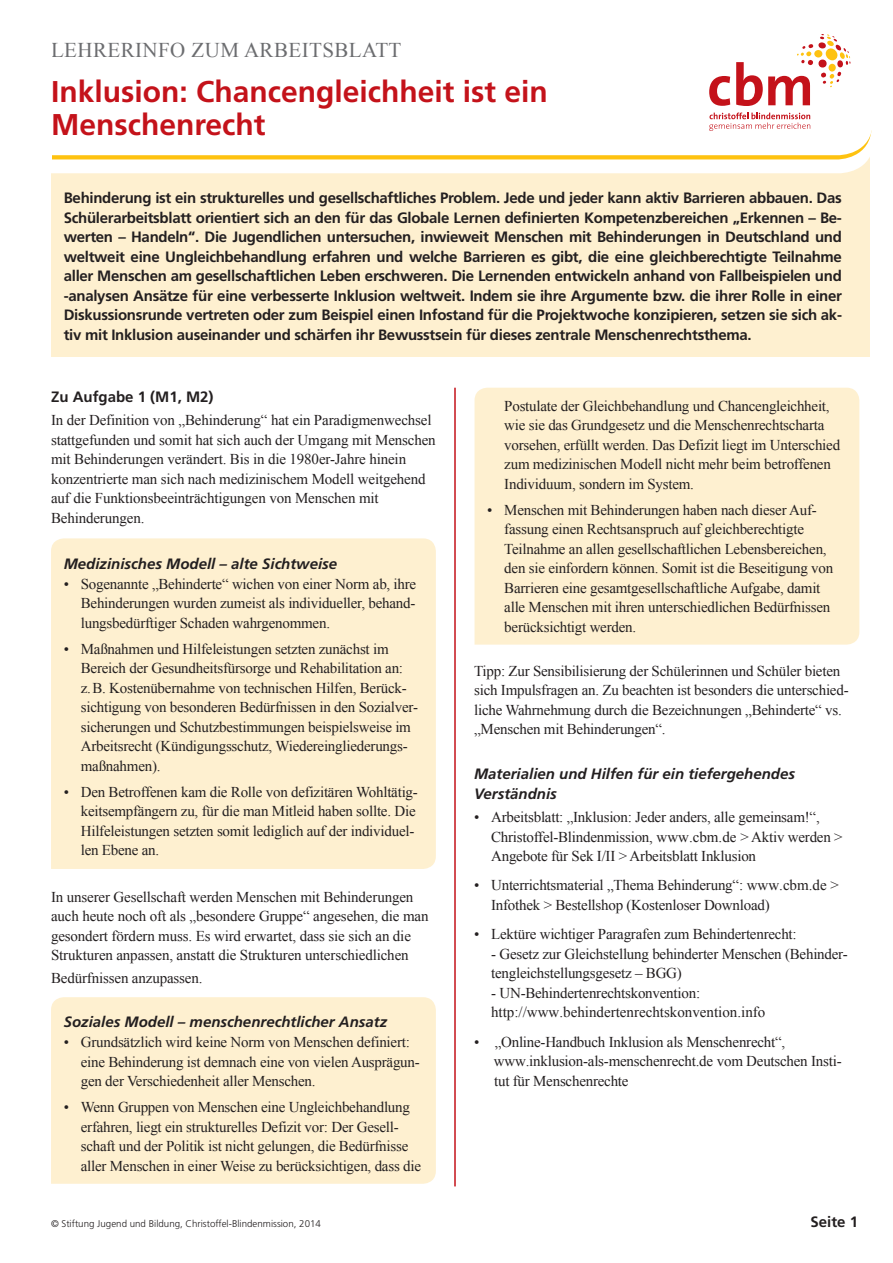
<style>
.page{position:relative;width:893px;height:1263px;background:#fff}
.page>*{position:absolute;margin:0;border:0;box-sizing:border-box;transform-origin:0 0}
.t1{font:700 30px/33px "Frutiger";color:#c4121a}
.t2{font:21px "Times New Roman";letter-spacing:.02em;color:#6c6d70}
.t3{font:15px/19.5px "Times New Roman";letter-spacing:-.015em;color:#231f20}
.t4{font:700 15px/19.5px "Frutiger";letter-spacing:-.02em;color:#231f20;text-align:justify}
.t5{font:italic 700 15px/19.5px "Frutiger";color:#231f20}
.t6{font:700 15px "Frutiger";color:#231f20}
.t7{font:300 9.75px "Frutiger";color:#231f20}
</style>
<div class="page">
<div style="left:51px;top:132px;width:819px;height:225px;background:#fef0d0"></div>
<svg style="left:51px;top:159px;width:817px;height:14px;background:#fefcf6"></svg>
<svg style="left:51px;top:155px;width:819px;height:4px;background:#fec622"></svg>
<svg style="left:51px;top:57px;width:821px;height:98px"></svg>
<svg style="left:709px;top:76px;width:21px;height:30px"></svg>
<svg style="left:709px;top:113px;width:101px;height:18px"></svg>
<svg style="left:736px;top:34px;width:114px;height:72px"></svg>
<div style="left:51px;top:538px;width:385px;height:331px;background:#fef0d0"></div>
<hr style="left:454px;top:388px;width:2px;height:798px;background:#c4121a">
<div style="left:475px;top:388px;width:384px;height:257px;background:#fef0d0"></div>
<div style="left:51px;top:997px;width:385px;height:187px;background:#fef0d0"></div>
<p class="t2" style="left:51px;top:36px;width:352px">LEHRERINFO ZUM ARBEITSBLATT</p>
<p class="t1" style="left:51px;top:75px;width:498px">Inklusion: Chancengleichheit ist ein<br>Menschenrecht</p>
<p class="t4" style="left:64px;top:188px;width:780px">Behinderung ist ein strukturelles und gesellschaftliches Problem. Jede und jeder kann aktiv Barrieren abbauen. Das Schülerarbeitsblatt orientiert sich an den für das Globale Lernen definierten Kompetenzbereichen „Erkennen – Be&shy;werten – Handeln“. Die Jugendlichen untersuchen, inwieweit Menschen mit Behinderungen in Deutschland und weltweit eine Ungleichbehandlung erfahren und welche Barrieren es gibt, die eine gleichberechtigte Teilnahme aller Menschen am gesellschaftlichen Leben erschweren. Die Lernenden entwickeln anhand von Fallbeispielen und -analysen Ansätze für eine verbesserte Inklusion weltweit. Indem sie ihre Argumente bzw. die ihrer Rolle in einer Diskussionsrunde vertreten oder zum Beispiel einen Infostand für die Projektwoche konzipieren, setzen sie sich ak&shy;tiv mit Inklusion auseinander und schärfen ihr Bewusstsein für dieses zentrale Menschenrechtsthema.</p>
<h2 class="t6" style="left:51px;top:388px;width:164px">Zu Aufgabe 1 (M1, M2)</h2>
<p class="t3" style="left:51px;top:410px;width:386px">In der Definition von „Behinderung“ hat ein Paradigmenwechsel stattgefunden und somit hat sich auch der Umgang mit Menschen mit Behinderungen verändert. Bis in die 1980er-Jahre hinein konzentrierte man sich nach medizinischem Modell weitgehend auf die Funktionsbeeinträchtigungen von Menschen mit Behinderungen.</p>
<h3 class="t5" style="left:64px;top:554px;width:275px">Medizinisches Modell – alte Sichtweise</h3>
<p class="t3" style="left:64px;top:574px;width:354px">• Sogenannte „Behinderte“ wichen von einer Norm ab, ihre</p>
<p class="t3" style="left:81px;top:613px;width:251px">lungsbedürftiger Schaden wahrgenommen.</p>
<p class="t3" style="left:81px;top:639px;width:324px;text-indent:-17px">• Maßnahmen und Hilfeleistungen setzten zunächst im<br>Bereich der Gesundheitsfürsorge und Rehabilitation an:</p>
<p class="t3" style="left:81px;top:593px;width:336px">Behinderungen wurden zumeist als individueller, behand-</p>
<p class="t3" style="left:81px;top:678px;width:339px">z. B. Kostenübernahme von technischen Hilfen, Berück&shy;sichtigung von besonderen Bedürfnissen in den Sozialver-</p>
<p class="t3" style="left:81px;top:736px;width:328px">Arbeitsrecht (Kündigungsschutz, Wiedereingliederungs-</p>
<p class="t3" style="left:64px;top:782px;width:356px">• Den Betroffenen kam die Rolle von defizitären Wohltätig-</p>
<p class="t3" style="left:81px;top:821px;width:335px">Hilfeleistungen setzten somit lediglich auf der individuel-</p>
<p class="t3" style="left:81px;top:717px;width:332px">sicherungen und Schutzbestimmungen beispielsweise im</p>
<p class="t3" style="left:81px;top:756px;width:81px">maßnahmen).</p>
<p class="t3" style="left:81px;top:801px;width:336px">keitsempfängern zu, für die man Mitleid haben sollte. Die</p>
<p class="t3" style="left:81px;top:840px;width:80px">len Ebene an.</p>
<p class="t3" style="left:51px;top:887px;width:379px">In unserer Gesellschaft werden Menschen mit Behinderungen auch heute noch oft als „besondere Gruppe“ angesehen, die man gesondert fördern muss. Es wird erwartet, dass sie sich an die Strukturen anpassen, anstatt die Strukturen unterschiedlichen</p>
<p class="t3" style="left:51px;top:968px;width:153px">Bedürfnissen anzupassen.</p>
<h3 class="t5" style="left:64px;top:1012px;width:325px">Soziales Modell – menschenrechtlicher Ansatz</h3>
<p class="t3" style="left:81px;top:1032px;width:341px;text-indent:-17px">• Grundsätzlich wird keine Norm von Menschen definiert: eine Behinderung ist demnach eine von vielen Ausprägun&shy;gen der Verschiedenheit aller Menschen.</p>
<p class="t3" style="left:81px;top:1097px;width:342px;text-indent:-17px">• Wenn Gruppen von Menschen eine Ungleichbehandlung erfahren, liegt ein strukturelles Defizit vor: Der Gesell&shy;schaft und der Politik ist nicht gelungen, die Bedürfnisse aller Menschen in einer Weise zu berücksichtigen, dass die</p>
<p class="t3" style="left:504px;top:396px;width:337px">Postulate der Gleichbehandlung und Chancengleichheit, wie sie das Grundgesetz und die Menschenrechtscharta vorsehen, erfüllt werden. Das Defizit liegt im Unterschied zum medizinischen Modell nicht mehr beim betroffenen Individuum, sondern im System.</p>
<p class="t3" style="left:504px;top:519px;width:330px">fassung einen Rechtsanspruch auf gleichberechtigte Teilnahme an allen gesellschaftlichen Lebensbereichen, den sie einfordern können. Somit ist die Beseitigung von Barrieren eine gesamtgesellschaftliche Aufgabe, damit alle Menschen mit ihren unterschiedlichen Bedürfnissen berücksichtigt werden.</p>
<p class="t3" style="left:474px;top:661px;width:368px">Tipp: Zur Sensibilisierung der Schülerinnen und Schüler bieten</p>
<p class="t3" style="left:474px;top:700px;width:369px">liche Wahrnehmung durch die Bezeichnungen „Behinderte“ vs. „Menschen mit Behinderungen“.</p>
<h3 class="t5" style="left:474px;top:764px;width:322px">Materialien und Hilfen für ein tiefergehendes<br>Verständnis</h3>
<p class="t3" style="left:491px;top:807px;width:353px;text-indent:-17px">• Arbeitsblatt: „Inklusion: Jeder anders, alle gemeinsam!“,<br>Christoffel-Blindenmission, www.cbm.de &gt; Aktiv werden &gt;<br>Angebote für Sek I/II &gt; Arbeitsblatt Inklusion</p>
<p class="t3" style="left:491px;top:875px;width:349px;text-indent:-17px">• Unterrichtsmaterial „Thema Behinderung“: www.cbm.de &gt;<br>Infothek &gt; Bestellshop (Kostenloser Download)</p>
<p class="t3" style="left:474px;top:924px;width:324px">• Lektüre wichtiger Paragrafen zum Behindertenrecht:</p>
<p class="t3" style="left:491px;top:963px;width:192px">tengleichstellungsgesetz – BGG)</p>
<p class="t3" style="left:491px;top:983px;width:276px;line-height:18.8px">- UN-Behindertenrechtskonvention: http://www.behindertenrechtskonvention.info</p>
<p class="t3" style="left:474px;top:1032px;width:313px">• „Online-Handbuch Inklusion als Menschenrecht“,</p>
<p class="t3" style="left:494px;top:1071px;width:136px">tut für Menschenrechte</p>
<p class="t3" style="left:487px;top:500px;width:331px">• Menschen mit Behinderungen haben nach dieser Auf-</p>
<p class="t3" style="left:474px;top:680px;width:376px">sich Impulsfragen an. Zu beachten ist besonders die unterschied-</p>
<p class="t3" style="left:491px;top:944px;width:358px">- Gesetz zur Gleichstellung behinderter Menschen (Behinder-</p>
<p class="t3" style="left:494px;top:1051px;width:349px">www.inklusion-als-menschenrecht.de vom Deutschen Insti-</p>
<p class="t7" style="left:51px;top:1217px;width:271px">© Stiftung Jugend und Bildung, Christoffel-Blindenmission, 2014</p>
<p class="t4" style="left:811px;top:1212px;width:49px">Seite 1</p>
</div>
